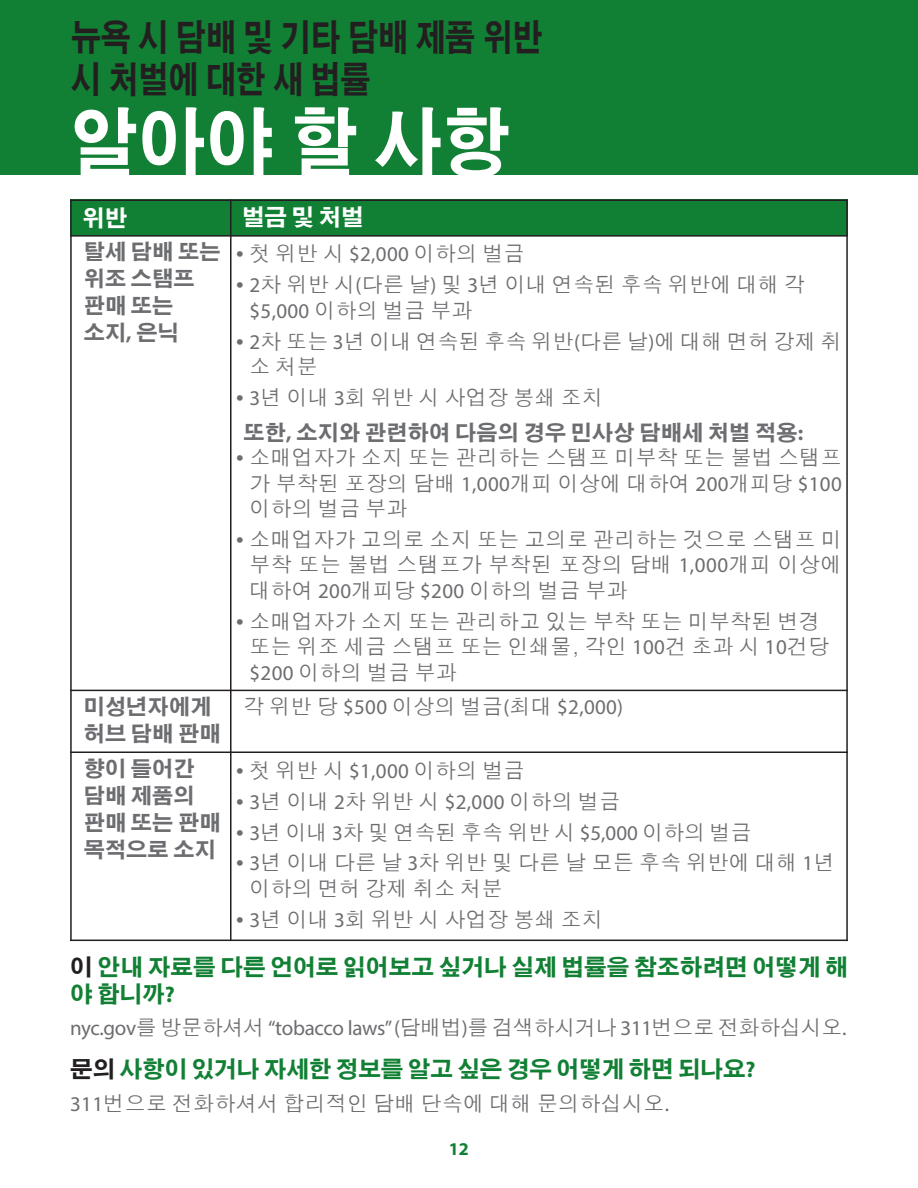
<style>
.page{position:relative;width:918px;height:1188px;background:#fff}
.page>*{position:absolute;margin:0;border:0;box-sizing:border-box;transform-origin:0 0}
.t1{font:74.25px "H2 gtr E";color:#fff;scale:.91 1}
.t2{font:36px/42px "H2 gtr E";letter-spacing:-.005em;color:#231f20;scale:.83 1}
.t3{font:22.5px/27px "H2 gtr E";letter-spacing:.01em;color:#118034}
.t4{font:22.5px "H2 gtr E";color:#fff}
.t5{font:21px/25.5px "H2 gtr M";letter-spacing:.015em;color:#6c6d70}
.t6{font:21px/27px "H2 gtr E";letter-spacing:.015em;color:#6c6d70}
.t7{font:21px "Myriad Pro";letter-spacing:-.015em;color:#6c6d70}
.t8{font:700 18px "Myriad Pro";color:#118034}
.s1{font-family:"Myriad Pro";font-weight:700}
.s2{font-family:"Myriad Pro";font-size:27px}
.s3{font-family:"Myriad Pro"}
.s4{font-family:"H2 gtr M"}
.s5{color:#231f20}
</style>
<div class="page">
<div style="left:0;top:0;width:918px;height:176px;background:#118034"></div>
<div style="left:70px;top:200px;width:161px;height:36px;background:#118034"></div>
<div style="left:231px;top:200px;width:617px;height:36px;background:#118034"></div>
<hr style="left:70px;top:200px;width:2px;height:741px;background:#231f20">
<hr style="left:230px;top:200px;width:2px;height:741px;background:#231f20">
<hr style="left:846px;top:200px;width:2px;height:741px;background:#231f20">
<hr style="left:70px;top:200px;width:778px;height:1px;background:#231f20">
<hr style="left:70px;top:235px;width:778px;height:2px;background:#231f20">
<hr style="left:70px;top:690px;width:778px;height:1px;background:#231f20">
<hr style="left:70px;top:751px;width:778px;height:2px;background:#231f20">
<hr style="left:70px;top:940px;width:778px;height:1px;background:#231f20">
<h2 class="t2" style="left:71px;top:16px;width:570px">뉴욕시담배및기타담배제품위반 시 처벌에 대한 새 법률</h2>
<h1 class="t1" style="left:70px;top:105px;width:485px">알아야 할 사항</h1>
<p class="t4" style="left:82px;top:207px;width:47px">위반</p>
<p class="t4" style="left:242px;top:206px;width:123px">벌금및처벌</p>
<p class="t6" style="left:84px;top:238px;width:138px">탈세 담배 또는 위조 스탬프 판매 또는 소지<span class="s1">,</span> 은닉</p>
<p class="t5" style="left:236px;top:241px;width:290px"><span class="s2">•</span> 첫 위반 시 <span class="s3">$2,000</span> 이하의 벌금</p>
<p class="t5" style="left:250px;top:272px;width:557px;text-indent:-13px"><span class="s2">•</span> <span class="s3">2</span>차 위반 시<span class="s3">(</span>다른 날<span class="s3">)</span> 및 <span class="s3">3</span>년 이내 연속된 후속 위반에 대해 각 <span class="s3">$5,000</span> 이하의 벌금 부과</p>
<p class="t5" style="left:250px;top:328px;width:594px;text-indent:-14px"><span class="s2">•</span> <span class="s3">2</span>차 또는 <span class="s3">3</span>년 이내 연속된 후속 위반<span class="s3">(</span>다른 날<span class="s3">)</span>에 대해 면허 강제 취 소 처분</p>
<p class="t5" style="left:236px;top:385px;width:369px"><span class="s2">•</span> <span class="s3">3</span>년 이내 <span class="s3">3</span>회 위반 시 사업장 봉쇄 조치</p>
<p class="t6" style="left:244px;top:419px;width:561px">또한<span class="s1">,</span> 소지와 관련하여 다음의 경우 민사상 담배세 처벌 적용<span class="s1">:</span></p>
<p class="t5" style="left:250px;top:445px;width:594px;text-align:justify;text-indent:-13px"><span class="s2">•</span> 소매업자가 소지 또는 관리하는 스탬프 미부착 또는 불법 스탬프 가 부착된 포장의 담배 <span class="s3">1,000</span>개피 이상에 대하여 <span class="s3">200</span>개피당 <span class="s3">$100 </span>이하의 벌금 부과</p>
<p class="t5" style="left:250px;top:527px;width:594px;text-align:justify;text-indent:-13px"><span class="s2">•</span> 소매업자가 고의로 소지 또는 고의로 관리하는 것으로 스탬프 미 부착 또는 불법 스탬프가 부착된 포장의 담배 <span class="s3">1,000</span>개피 이상에 대하여 <span class="s3">200</span>개피당 <span class="s3">$200</span> 이하의 벌금 부과</p>
<p class="t5" style="left:250px;top:609px;width:581px;text-indent:-13px"><span class="s2">•</span> 소매업자가 소지 또는 관리하고 있는 부착 또는 미부착된 변경 또는 위조 세금 스탬프 또는 인쇄물, 각인 <span class="s3">100</span>건 초과 시 <span class="s3">10</span>건당 <span class="s3">$200</span> 이하의 벌금 부과</p>
<p class="t6" style="left:84px;top:693px;width:138px">미성년자에게 허브 담배 판매</p>
<p class="t7" style="left:244px;top:699px;width:381px"><span class="s4">각 위반 당</span> $500 <span class="s4">이상의 벌금</span>(<span class="s4">최대</span> $2,000)</p>
<p class="t6" style="left:84px;top:754px;width:138px">향이 들어간 담배 제품의 판매 또는 판매 목적으로 소지</p>
<p class="t5" style="left:236px;top:757px;width:290px"><span class="s2">•</span> 첫 위반 시 <span class="s3">$1,000</span> 이하의 벌금</p>
<p class="t5" style="left:236px;top:788px;width:386px"><span class="s2">•</span> <span class="s3">3</span>년 이내 <span class="s3">2</span>차 위반 시 <span class="s3">$2,000</span> 이하의 벌금</p>
<p class="t5" style="left:236px;top:819px;width:517px"><span class="s2">•</span> <span class="s3">3</span>년 이내 <span class="s3">3</span>차 및 연속된 후속 위반 시 <span class="s3">$5,000</span> 이하의 벌금</p>
<p class="t5" style="left:250px;top:850px;width:587px;text-indent:-13px"><span class="s2">•</span><span class="s3">3</span>년이내다른날<span class="s3">3</span>차위반및다른날모든후속위반에대해<span class="s3">1</span>년 이하의 면허 강제 취소 처분</p>
<p class="t5" style="left:236px;top:907px;width:369px"><span class="s2">•</span> <span class="s3">3</span>년 이내 <span class="s3">3</span>회 위반 시 사업장 봉쇄 조치</p>
<p class="t3" style="left:70px;top:954px;width:779px"><span class="s5">이</span> 안내 자료를 다른 언어로 읽어보고 싶거나 실제 법률을 참조하려면 어떻게 해 야 합니까<span class="s1">?</span></p>
<p class="t7" style="left:70px;top:1021px;width:778px">nyc.gov<span class="s4">를 방문하셔서</span> “tobacco laws”(<span class="s4">담배법</span>)<span class="s4">를 검색하시거나</span> 311<span class="s4">번으로 전화하십시오</span>.</p>
<p class="t3" style="left:70px;top:1056px;width:687px"><span class="s5">문의</span> 사항이 있거나 자세한 정보를 알고 싶은 경우 어떻게 하면 되나요<span class="s1">?</span></p>
<p class="t5" style="left:70px;top:1090px;width:601px"><span class="s3">311</span>번으로 전화하셔서 합리적인 담배 단속에 대해 문의하십시오<span class="s3">.</span></p>
<p class="t8" style="left:449px;top:1142px;width:21px">12</p>
</div>
